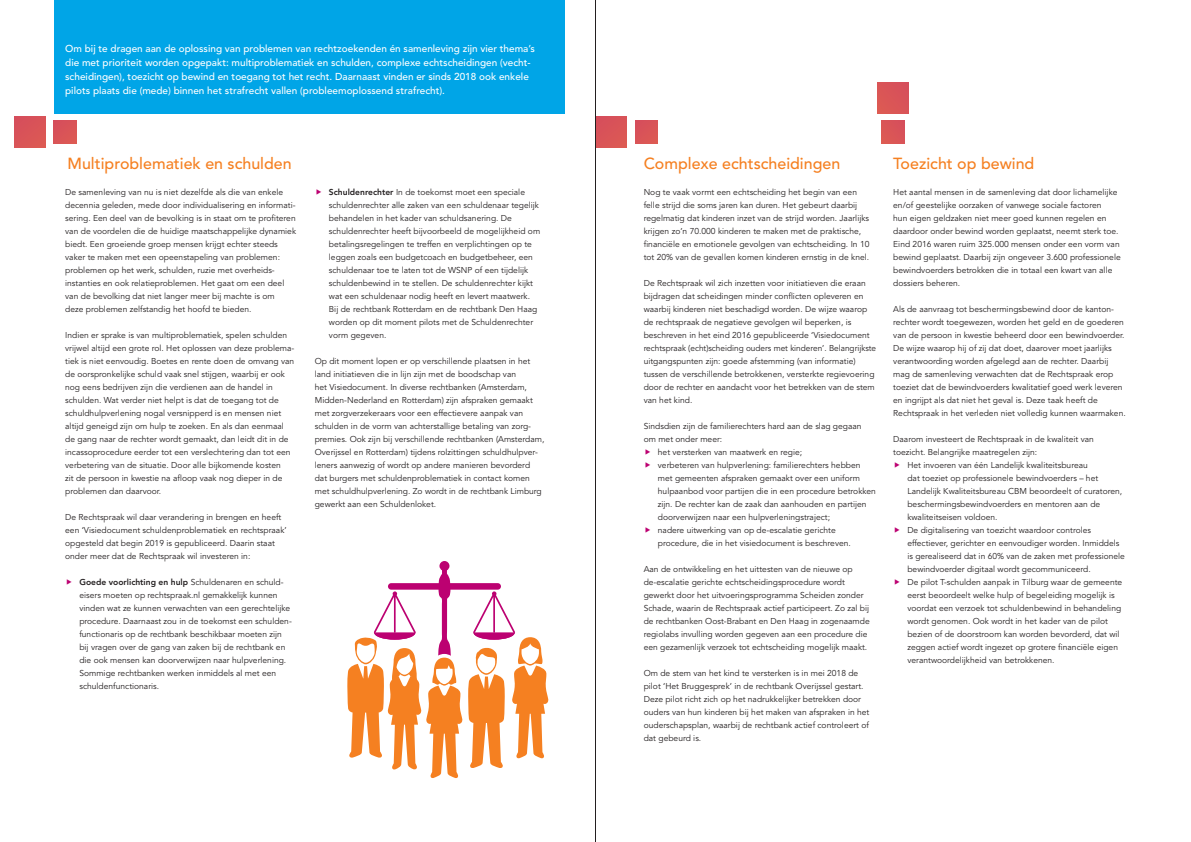
<style>
.page{position:relative;width:1191px;height:842px;background:#fff}
.page>*{position:absolute;margin:0;border:0;box-sizing:border-box;transform-origin:0 0}
.t1{font:500 16px "Avenir";color:#f58021}
.t2{font:500 10px/14px "Avenir";color:#fff}
.t3{font:8.5px/13px "Avenir";color:#231f20}
.s1{font-weight:800}
</style>
<div class="page">
<div style="left:54px;top:0;width:510px;height:113px;background:#00a5e7"></div>
<div style="left:54px;top:120px;width:23px;height:23px;background:#d95458"></div>
<div style="left:635px;top:120px;width:23px;height:23px;background:#d95358"></div>
<div style="left:882px;top:120px;width:22px;height:23px;background:#d95457"></div>
<div style="left:14px;top:116px;width:31px;height:31px;background:#d95458"></div>
<div style="left:595px;top:116px;width:31px;height:31px;background:#d95358"></div>
<div style="left:877px;top:82px;width:32px;height:31px;background:#d95457"></div>
<svg style="left:347px;top:561px;width:201px;height:217px"></svg>
<hr style="left:595px;top:0;width:1px;height:842px;background:#231f20">
<p class="t2" style="left:65px;top:42px;width:471px">Om bij te dragen aan de oplossing van problemen van rechtzoekenden én samenleving zijn vier thema’s die met prioriteit worden opgepakt: multiproblematiek en schulden, complexe echtscheidingen (vecht&shy;scheidingen), toezicht op bewind en toegang tot het recht. Daarnaast vinden er sinds 2018 ook enkele pilots plaats die (mede) binnen het strafrecht vallen (probleemoplossend strafrecht).</p>
<h2 class="t1" style="left:68px;top:154px;width:226px">Multiproblematiek en schulden</h2>
<p class="t3" style="left:65px;top:186px;width:232px">De samenleving van nu is niet dezelfde als die van enkele decennia geleden, mede door individualisering en informati&shy;sering. Een deel van de bevolking is in staat om te profiteren van de voordelen die de huidige maatschappelijke dynamiek biedt. Een groeiende groep mensen krijgt echter steeds vaker te maken met een opeenstapeling van problemen: problemen op het werk, schulden, ruzie met overheids&shy;instanties en ook relatieproblemen. Het gaat om een deel van de bevolking dat niet langer meer bij machte is om<br>deze problemen zelfstandig het hoofd te bieden.</p>
<p class="t3" style="left:65px;top:329px;width:231px">Indien er sprake is van multiproblematiek, spelen schulden vrijwel altijd een grote rol. Het oplossen van deze problema&shy;tiek is niet eenvoudig. Boetes en rente doen de omvang van de oorspronkelijke schuld vaak snel stijgen, waarbij er ook nog eens bedrijven zijn die verdienen aan de handel in schulden. Wat verder niet helpt is dat de toegang tot de schuldhulpverlening nogal versnipperd is en mensen niet altijd geneigd zijn om hulp te zoeken. En als dan eenmaal de gang naar de rechter wordt gemaakt, dan leidt dit in de incassoprocedure eerder tot een verslechtering dan tot een verbetering van de situatie. Door alle bijkomende kosten<br>zit de persoon in kwestie na afloop vaak nog dieper in de problemen dan daarvoor.</p>
<p class="t3" style="left:65px;top:511px;width:223px">De Rechtspraak wil daar verandering in brengen en heeft een ‘Visiedocument schuldenproblematiek en rechtspraak’ opgesteld dat begin 2019 is gepubliceerd. Daarin staat onder meer dat de Rechtspraak wil investeren in:</p>
<p class="t3" style="left:79px;top:576px;width:214px"><span class="s1">Goede voorlichting en hulp</span> Schuldenaren en schuld&shy;eisers moeten op rechtspraak.nl gemakkelijk kunnen vinden wat ze kunnen verwachten van een gerechtelijke procedure. Daarnaast zou in de toekomst een schulden&shy;functionaris op de rechtbank beschikbaar moeten zijn bij vragen over de gang van zaken bij de rechtbank en die ook mensen kan doorverwijzen naar hulpverlening.<br>Sommige rechtbanken werken inmiddels al met een schuldenfunctionaris.</p>
<p class="t3" style="left:329px;top:186px;width:213px"><span class="s1">Schuldenrechter</span> In de toekomst moet een speciale schuldenrechter alle zaken van een schuldenaar tegelijk behandelen in het kader van schuldsanering. De schuldenrechter heeft bijvoorbeeld de mogelijkheid om betalingsregelingen te treffen en verplichtingen op te leggen zoals een budgetcoach en budgetbeheer, een schuldenaar toe te laten tot de WSNP of een tijdelijk schuldenbewind in te stellen. De schuldenrechter kijkt wat een schuldenaar nodig heeft en levert maatwerk.<br>Bij de rechtbank Rotterdam en de rechtbank Den Haag worden op dit moment pilots met de Schuldenrechter vorm gegeven.</p>
<p class="t3" style="left:315px;top:355px;width:231px">Op dit moment lopen er op verschillende plaatsen in het land initiatieven die in lijn zijn met de boodschap van<br>het Visiedocument. In diverse rechtbanken (Amsterdam, Midden-Nederland en Rotterdam) zijn afspraken gemaakt met zorgverzekeraars voor een effectievere aanpak van schulden in de vorm van achterstallige betaling van zorg&shy;premies. Ook zijn bij verschillende rechtbanken (Amsterdam, Overijssel en Rotterdam) tijdens rolzittingen schuldhulpver&shy;leners aanwezig of wordt op andere manieren bevorderd dat burgers met schuldenproblematiek in contact komen met schuldhulpverlening. Zo wordt in de rechtbank Limburg gewerkt aan een Schuldenloket.</p>
<h2 class="t1" style="left:643px;top:154px;width:198px">Complexe echtscheidingen</h2>
<p class="t3" style="left:643px;top:186px;width:227px">Nog te vaak vormt een echtscheiding het begin van een felle strijd die soms jaren kan duren. Het gebeurt daarbij regelmatig dat kinderen inzet van de strijd worden. Jaarlijks krijgen zo’n 70.000 kinderen te maken met de praktische, financiële en emotionele gevolgen van echtscheiding. In 10 tot 20% van de gevallen komen kinderen ernstig in de knel.</p>
<p class="t3" style="left:643px;top:277px;width:234px">De Rechtspraak wil zich inzetten voor initiatieven die eraan bijdragen dat scheidingen minder conflicten opleveren en waarbij kinderen niet beschadigd worden. De wijze waarop de rechtspraak de negatieve gevolgen wil beperken, is beschreven in het eind 2016 gepubliceerde ‘Visiedocument rechtspraak (echt)scheiding ouders met kinderen’. Belangrijkste uitgangspunten zijn: goede afstemming (van informatie) tussen de verschillende betrokkenen, versterkte regievoering door de rechter en aandacht voor het betrekken van de stem van het kind.</p>
<p class="t3" style="left:643px;top:420px;width:219px">Sindsdien zijn de familierechters hard aan de slag gegaan om met onder meer:</p>
<p class="t3" style="left:658px;top:446px;width:146px">het versterken van maatwerk en regie;</p>
<p class="t3" style="left:658px;top:459px;width:220px">verbeteren van hulpverlening: familierechters hebben met gemeenten afspraken gemaakt over een uniform hulpaanbod voor partijen die in een procedure betrokken zijn. De rechter kan de zaak dan aanhouden en partijen doorverwijzen naar een hulpverleningstraject;</p>
<p class="t3" style="left:658px;top:524px;width:195px">nadere uitwerking van op de-escalatie gerichte procedure, die in het visiedocument is beschreven.</p>
<p class="t3" style="left:643px;top:563px;width:227px">Aan de ontwikkeling en het uittesten van de nieuwe op de-escalatie gerichte echtscheidingsprocedure wordt gewerkt door het uitvoeringsprogramma Scheiden zonder Schade, waarin de Rechtspraak actief participeert. Zo zal bij de rechtbanken Oost-Brabant en Den Haag in zogenaamde regiolabs invulling worden gegeven aan een procedure die een gezamenlijk verzoek tot echtscheiding mogelijk maakt.</p>
<p class="t3" style="left:643px;top:667px;width:227px">Om de stem van het kind te versterken is in mei 2018 de pilot ‘Het Bruggesprek’ in de rechtbank Overijssel gestart.<br>Deze pilot richt zich op het nadrukkelijker betrekken door ouders van hun kinderen bij het maken van afspraken in het ouderschapsplan, waarbij de rechtbank actief controleert of dat gebeurd is.</p>
<h2 class="t1" style="left:893px;top:154px;width:143px">Toezicht op bewind</h2>
<p class="t3" style="left:893px;top:186px;width:229px">Het aantal mensen in de samenleving dat door lichamelijke en/of geestelijke oorzaken of vanwege sociale factoren<br>hun eigen geldzaken niet meer goed kunnen regelen en daardoor onder bewind worden geplaatst, neemt sterk toe.<br>Eind 2016 waren ruim 325.000 mensen onder een vorm van bewind geplaatst. Daarbij zijn ongeveer 3.600 professionele bewindvoerders betrokken die in totaal een kwart van alle dossiers beheren.</p>
<p class="t3" style="left:893px;top:303px;width:234px">Als de aanvraag tot beschermingsbewind door de kanton&shy;rechter wordt toegewezen, worden het geld en de goederen van de persoon in kwestie beheerd door een bewindvoerder.<br>De wijze waarop hij of zij dat doet, daarover moet jaarlijks verantwoording worden afgelegd aan de rechter. Daarbij mag de samenleving verwachten dat de Rechtspraak erop toeziet dat de bewindvoerders kwalitatief goed werk leveren en ingrijpt als dat niet het geval is. Deze taak heeft de Rechtspraak in het verleden niet volledig kunnen waarmaken.</p>
<p class="t3" style="left:893px;top:433px;width:202px">Daarom investeert de Rechtspraak in de kwaliteit van toezicht. Belangrijke maatregelen zijn:</p>
<p class="t3" style="left:907px;top:459px;width:216px">Het invoeren van één Landelijk kwaliteitsbureau<br>dat toeziet op professionele bewindvoerders – het Landelijk Kwaliteitsbureau CBM beoordeelt of curatoren, beschermingsbewindvoerders en mentoren aan de kwaliteitseisen voldoen.</p>
<p class="t3" style="left:907px;top:524px;width:219px">De digitalisering van toezicht waardoor controles effectiever, gerichter en eenvoudiger worden. Inmiddels is gerealiseerd dat in 60% van de zaken met professionele bewindvoerder digitaal wordt gecommuniceerd.</p>
<p class="t3" style="left:907px;top:576px;width:216px">De pilot T-schulden aanpak in Tilburg waar de gemeente eerst beoordeelt welke hulp of begeleiding mogelijk is voordat een verzoek tot schuldenbewind in behandeling wordt genomen. Ook wordt in het kader van de pilot bezien of de doorstroom kan worden bevorderd, dat wil zeggen actief wordt ingezet op grotere financiële eigen verantwoordelijkheid van betrokkenen.</p>
</div>
